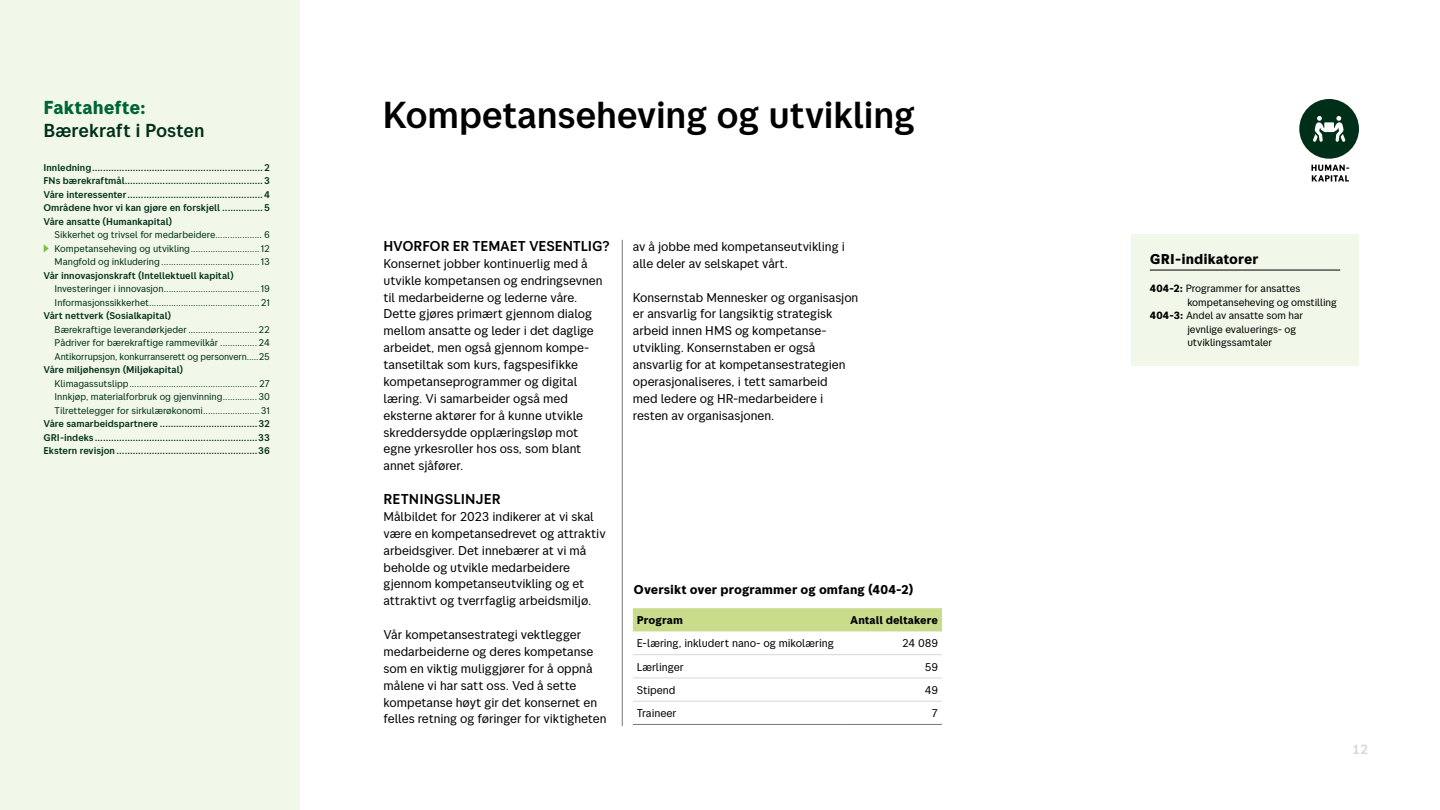
<style>
.page{position:relative;width:1440px;height:810px;background:#fff}
.page>*{position:absolute;margin:0;border:0;box-sizing:border-box;transform-origin:0 0}
.t1{font:500 37.5px "Posten Sans";letter-spacing:-.015em;color:#000}
.t2{font:500 18.75px "Posten Sans";letter-spacing:-.01em;color:#002f19}
.t3{font:700 18.75px "Posten Sans";color:#00643a}
.t4{font:500 14.25px "Posten Sans";letter-spacing:-.005em;color:#000}
.t5{font:700 14.25px "Posten Sans";color:#000}
.t6{font:500 13.5px "Posten Sans";color:#d6d6d6}
.t7{font:12.75px/16.9px "Posten Sans";letter-spacing:-.005em;color:#000}
.t8{font:700 12.75px "Posten Sans";letter-spacing:.005em;color:#000}
.t9{font:11.25px "Posten Sans";letter-spacing:-.005em;color:#000}
.t10{font:700 11.25px "Posten Sans";color:#000}
.t11{font:10.5px "Posten Sans";letter-spacing:-.005em;color:#000}
.t12{font:9.75px/13.5px "Posten Sans";letter-spacing:-.01em;color:#002f19;text-align:justify}
.t13{font:500 9.75px/13.5px "Posten Sans";color:#002f19;text-align:justify}
.s1{font-weight:700}
</style>
<div class="page">
<div style="left:0;top:0;width:300px;height:810px;background:#f1f7e9"></div>
<div style="left:633px;top:608px;width:309px;height:23px;background:#c8dc8c"></div>
<hr style="left:633px;top:654px;width:210px;height:1px;background:#d6d6d6">
<hr style="left:843px;top:654px;width:99px;height:1px;background:#d6d6d6">
<hr style="left:633px;top:678px;width:210px;height:1px;background:#d6d6d6">
<hr style="left:843px;top:678px;width:99px;height:1px;background:#d6d6d6">
<hr style="left:633px;top:701px;width:210px;height:1px;background:#d6d6d6">
<hr style="left:843px;top:701px;width:99px;height:1px;background:#d6d6d6">
<hr style="left:633px;top:724px;width:210px;height:1px;background:#767676">
<hr style="left:843px;top:724px;width:99px;height:1px;background:#767676">
<hr style="left:622px;top:240px;width:1px;height:486px;background:#767676">
<div style="left:1131px;top:234px;width:228px;height:131px;background:#f1f7e9"></div>
<hr style="left:1150px;top:270px;width:190px;height:1px;background:#000">
<div style="left:1299px;top:99px;width:60px;height:60px;background:#002f19;border-radius:50%"></div>
<svg style="left:1313px;top:116px;width:32px;height:26px"></svg>
<svg style="left:1311px;top:165px;width:38px;height:16px"></svg>
<svg style="left:44px;top:245px;width:5px;height:7px"></svg>
<h2 class="t3" style="left:43px;top:96px;width:104px">Faktahefte:</h2>
<h2 class="t2" style="left:43px;top:119px;width:163px">Bærekraft i Posten</h2>
<p class="t13" style="left:43px;top:160px;width:228px">Innledning...............................................................2<br>FNs bærekraftmål...................................................3<br>Våre interessenter..................................................4<br>Områdene hvor vi kan gjøre en forskjell ...............5<br>Våre ansatte (Humankapital)</p>
<p class="t12" style="left:55px;top:228px;width:217px">Sikkerhet og trivsel for medarbeidere................... 6<br>Kompetanseheving og utvikling............................12<br>Mangfold og inkludering........................................13</p>
<p class="t13" style="left:43px;top:268px;width:192px">Vår innovasjonskraft (Intellektuell kapital)</p>
<p class="t12" style="left:55px;top:282px;width:217px">Investeringer i innovasjon.......................................19<br>Informasjonssikkerhet.............................................21</p>
<p class="t13" style="left:43px;top:309px;width:129px">Vårt nettverk (Sosialkapital)</p>
<p class="t12" style="left:55px;top:322px;width:217px">Bærekraftige leverandørkjeder............................22<br>Pådriver for bærekraftige rammevilkår ............... 24<br>Antikorrupsjon, konkurranserett og personvern.....25</p>
<p class="t13" style="left:43px;top:363px;width:141px">Våre miljøhensyn (Miljøkapital)</p>
<p class="t12" style="left:55px;top:376px;width:217px">Klimagassutslipp.................................................... 27<br>Innkjøp, materialforbruk og gjenvinning..............30<br>Tilrettelegger for sirkulærøkonomi.......................31</p>
<p class="t13" style="left:43px;top:417px;width:228px">Våre samarbeidspartnere ....................................32<br>GRI-indeks............................................................33<br>Ekstern revisjon ....................................................36</p>
<h1 class="t1" style="left:382px;top:93px;width:534px">Kompetanseheving og utvikling</h1>
<p class="t4" style="left:384px;top:237px;width:228px">HVORFOR ER TEMAET VESENTLIG?</p>
<p class="t7" style="left:384px;top:255px;width:221px">Konsernet jobber kontinuerlig med å utvikle kompetansen og endringsevnen til medarbeiderne og lederne våre.<br>Dette gjøres primært gjennom dialog mellom ansatte og leder i det daglige arbeidet, men også gjennom kompe&shy;tansetiltak som kurs, fagspesifikke kompetanseprogrammer og digital læring. Vi samarbeider også med eksterne aktører for å kunne utvikle skreddersydde opplæringsløp mot egne yrkesroller hos oss, som blant annet sjåfører.</p>
<p class="t4" style="left:384px;top:490px;width:119px">RETNINGSLINJER</p>
<p class="t7" style="left:384px;top:508px;width:224px">Målbildet for 2023 indikerer at vi skal være en kompetansedrevet og attraktiv arbeidsgiver. Det innebærer at vi må beholde og utvikle medarbeidere gjennom kompetanseutvikling og et attraktivt og tverrfaglig arbeidsmiljø.</p>
<p class="t7" style="left:384px;top:626px;width:225px">Vår kompetansestrategi vektlegger medarbeiderne og deres kompetanse som en viktig muliggjører for å oppnå målene vi har satt oss. Ved å sette kompetanse høyt gir det konsernet en felles retning og føringer for viktigheten</p>
<p class="t7" style="left:633px;top:238px;width:214px">av å jobbe med kompetanseutvikling i alle deler av selskapet vårt.</p>
<p class="t7" style="left:633px;top:289px;width:227px">Konsernstab Mennesker og organisasjon er ansvarlig for langsiktig strategisk arbeid innen HMS og kompetanse&shy;utvikling. Konsernstaben er også ansvarlig for at kompetansestrategien operasjonaliseres, i tett samarbeid<br>med ledere og HR-medarbeidere i resten av organisasjonen.</p>
<p class="t8" style="left:634px;top:582px;width:281px">Oversikt over programmer og omfang (404-2)</p>
<p class="t10" style="left:637px;top:614px;width:48px">Program</p>
<p class="t10" style="left:850px;top:614px;width:89px">Antall deltakere</p>
<p class="t9" style="left:637px;top:637px;width:199px">E-læring, inkludert nano- og mikolæring</p>
<p class="t9" style="left:902px;top:637px;width:37px">24 089</p>
<p class="t9" style="left:637px;top:660px;width:49px">Lærlinger</p>
<p class="t9" style="left:925px;top:660px;width:15px">59</p>
<p class="t9" style="left:637px;top:683px;width:40px">Stipend</p>
<p class="t9" style="left:925px;top:683px;width:15px">49</p>
<p class="t9" style="left:637px;top:706px;width:41px">Traineer</p>
<p class="t9" style="left:931px;top:706px;width:8px">7</p>
<p class="t5" style="left:1150px;top:250px;width:110px">GRI-indikatorer</p>
<p class="t11" style="left:1150px;top:282px;width:152px"><span class="s1">404-2:</span> Programmer for ansattes</p>
<p class="t11" style="left:1187px;top:296px;width:151px">kompetanseheving og omstilling</p>
<p class="t11" style="left:1150px;top:309px;width:155px"><span class="s1">404-3:</span> Andel av ansatte som har</p>
<p class="t11" style="left:1187px;top:323px;width:110px">jevnlige evaluerings- og</p>
<p class="t11" style="left:1187px;top:336px;width:86px">utviklingssamtaler</p>
<p class="t6" style="left:1352px;top:742px;width:18px">12</p>
</div>
